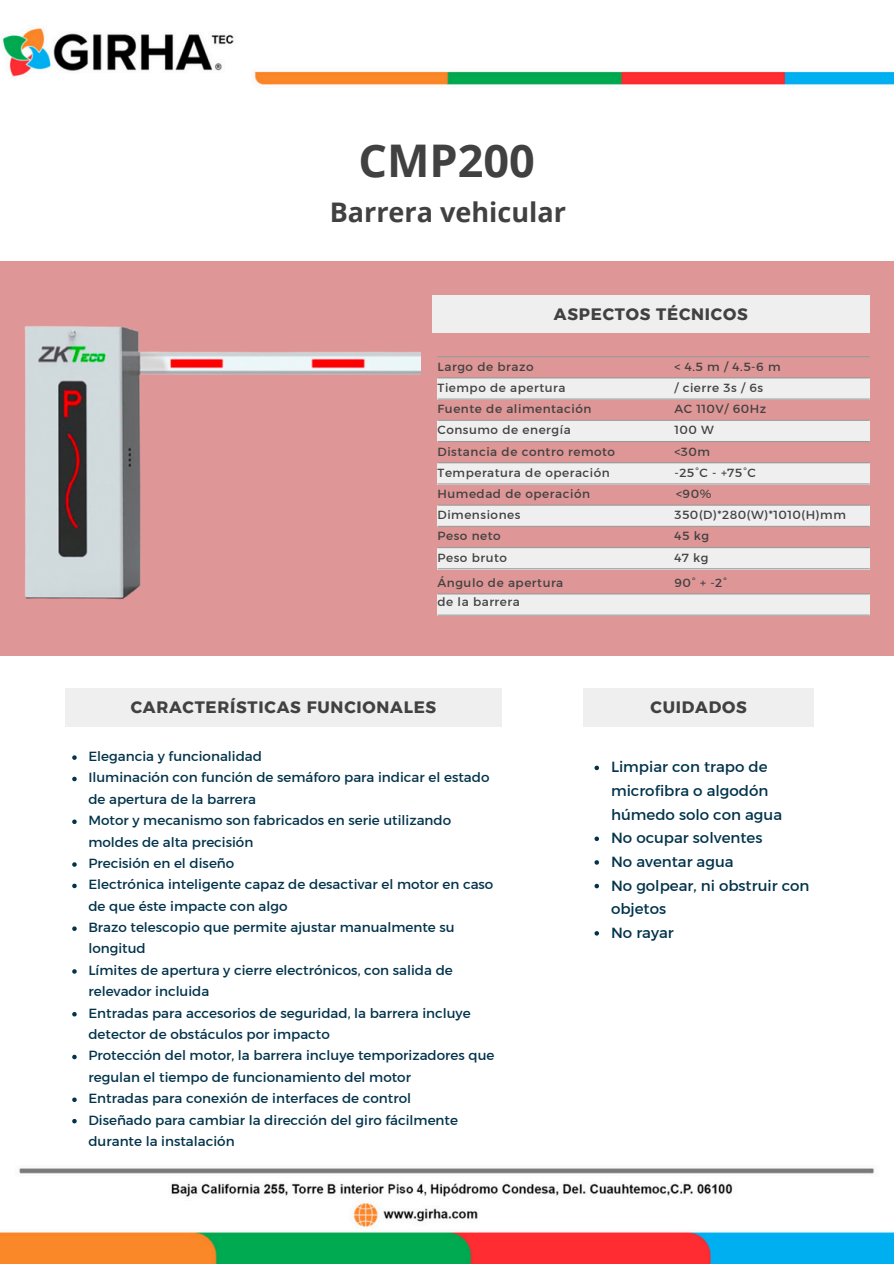
<style>
.page{position:relative;width:894px;height:1264px;background:#fff}
.page>*{position:absolute;margin:0;border:0;box-sizing:border-box;transform-origin:0 0}
.t1{font:700 45px "Open Sans";color:#424141}
.t2{font:700 27px "Open Sans";color:#424141}
.t3{font:16.5px "Kief Montaser Bold";letter-spacing:.045em;color:#424141}
.t4{font:15px/23.7px "Kief Montaser Regular";color:#02334b}
.t5{font:13.5px/21.3px "Kief Montaser Regular";color:#02334b}
.t6{font:12px "Kief Montaser Regular";letter-spacing:.045em;color:#424141}
</style>
<div class="page">
<img style="left:0;top:28px;width:893px;height:1235px">
<div style="left:0;top:261px;width:893px;height:395px;background:#de9696"></div>
<hr style="left:437px;top:356px;width:432px;height:1px;background:#9a9a9b">
<div style="left:437px;top:378px;width:432px;height:21px;background:#efefef"></div>
<div style="left:437px;top:420px;width:432px;height:22px;background:#efefef"></div>
<hr style="left:437px;top:377px;width:432px;height:1px;background:#9a9a9b">
<hr style="left:437px;top:398px;width:432px;height:1px;background:#9a9a9b">
<hr style="left:437px;top:420px;width:432px;height:1px;background:#9a9a9b">
<hr style="left:437px;top:441px;width:432px;height:1px;background:#9a9a9b">
<div style="left:437px;top:463px;width:432px;height:21px;background:#efefef"></div>
<div style="left:437px;top:505px;width:432px;height:22px;background:#efefef"></div>
<div style="left:437px;top:548px;width:432px;height:21px;background:#efefef"></div>
<hr style="left:437px;top:462px;width:432px;height:1px;background:#9a9a9b">
<hr style="left:437px;top:483px;width:432px;height:1px;background:#9a9a9b">
<hr style="left:437px;top:504px;width:432px;height:1px;background:#9a9a9b">
<hr style="left:437px;top:526px;width:432px;height:1px;background:#9a9a9b">
<hr style="left:437px;top:547px;width:432px;height:1px;background:#9a9a9b">
<hr style="left:437px;top:568px;width:432px;height:1px;background:#9a9a9b">
<div style="left:432px;top:295px;width:437px;height:38px;background:#efefef"></div>
<div style="left:437px;top:594px;width:432px;height:21px;background:#efefef"></div>
<hr style="left:437px;top:593px;width:432px;height:1px;background:#9a9a9b">
<hr style="left:437px;top:614px;width:432px;height:1px;background:#9a9a9b">
<div style="left:65px;top:688px;width:436px;height:38px;background:#efefef"></div>
<svg style="left:72px;top:755px;width:5px;height:4px"></svg>
<svg style="left:72px;top:776px;width:5px;height:5px"></svg>
<svg style="left:72px;top:819px;width:5px;height:5px"></svg>
<svg style="left:72px;top:862px;width:5px;height:4px"></svg>
<svg style="left:72px;top:883px;width:5px;height:5px"></svg>
<svg style="left:72px;top:926px;width:5px;height:4px"></svg>
<svg style="left:72px;top:969px;width:5px;height:4px"></svg>
<svg style="left:72px;top:1011px;width:5px;height:5px"></svg>
<svg style="left:72px;top:1054px;width:5px;height:5px"></svg>
<svg style="left:72px;top:1097px;width:5px;height:4px"></svg>
<svg style="left:72px;top:1118px;width:5px;height:5px"></svg>
<div style="left:583px;top:688px;width:230px;height:39px;background:#efefef"></div>
<svg style="left:594px;top:765px;width:5px;height:5px"></svg>
<svg style="left:594px;top:836px;width:5px;height:5px"></svg>
<svg style="left:594px;top:860px;width:5px;height:4px"></svg>
<svg style="left:594px;top:883px;width:5px;height:5px"></svg>
<svg style="left:594px;top:931px;width:5px;height:4px"></svg>
<img style="left:24px;top:326px;width:396px;height:274px">
<p class="t1" style="left:358px;top:129px;width:178px">CMP200</p>
<p class="t2" style="left:329px;top:193px;width:238px">Barrera vehicular</p>
<p class="t3" style="left:553px;top:304px;width:195px">ASPECTOS TÉCNICOS</p>
<h1 class="t6" style="left:437px;top:359px;width:97px">Largo de brazo</h1>
<h2 class="t6" style="left:674px;top:359px;width:108px">&lt; 4.5 m / 4.5-6 m</h2>
<h3 class="t6" style="left:437px;top:380px;width:129px">Tiempo de apertura</h3>
<p class="t6" style="left:674px;top:380px;width:90px">/ cierre 3s / 6s</p>
<p class="t6" style="left:437px;top:401px;width:155px">Fuente de alimentación</p>
<p class="t6" style="left:674px;top:401px;width:93px">AC 110V/ 60Hz</p>
<p class="t6" style="left:437px;top:423px;width:135px">Consumo de energía</p>
<p class="t6" style="left:674px;top:423px;width:41px">100 W</p>
<p class="t6" style="left:437px;top:444px;width:179px">Distancia de contro remoto</p>
<p class="t6" style="left:674px;top:444px;width:37px">&lt;30m</p>
<h6 class="t6" style="left:437px;top:465px;width:174px">Temperatura de operación</h6>
<p class="t6" style="left:674px;top:465px;width:83px">-25°C - +75°C</p>
<p class="t6" style="left:437px;top:486px;width:154px">Humedad de operación</p>
<p class="t6" style="left:675px;top:486px;width:37px">&lt;90%</p>
<h6 class="t6" style="left:437px;top:507px;width:84px">Dimensiones</h6>
<p class="t6" style="left:674px;top:507px;width:173px">350(D)*280(W)*1010(H)mm</p>
<p class="t6" style="left:437px;top:529px;width:65px">Peso neto</p>
<p class="t6" style="left:674px;top:529px;width:36px">45 kg</p>
<p class="t6" style="left:437px;top:550px;width:71px">Peso bruto</p>
<p class="t6" style="left:674px;top:550px;width:36px">47 kg</p>
<p class="t6" style="left:437px;top:575px;width:127px">Ángulo de apertura</p>
<p class="t6" style="left:437px;top:594px;width:84px">de la barrera</p>
<p class="t3" style="left:131px;top:697px;width:307px">CARACTERÍSTICAS FUNCIONALES</p>
<p class="t5" style="left:88px;top:745px;width:175px">Elegancia y funcionalidad</p>
<h3 class="t5" style="left:88px;top:766px;width:402px">Iluminación con función de semáforo para indicar el estado de apertura de la barrera</h3>
<p class="t5" style="left:88px;top:809px;width:364px">Motor y mecanismo son fabricados en serie utilizando moldes de alta precisión</p>
<p class="t5" style="left:88px;top:852px;width:147px">Precisión en el diseño</p>
<p class="t5" style="left:88px;top:873px;width:406px">Electrónica inteligente capaz de desactivar el motor en caso de que éste impacte con algo</p>
<p class="t5" style="left:88px;top:916px;width:367px">Brazo telescopio que permite ajustar manualmente su longitud</p>
<p class="t5" style="left:88px;top:959px;width:366px">Límites de apertura y cierre electrónicos, con salida de relevador incluida</p>
<p class="t5" style="left:88px;top:1002px;width:383px">Entradas para accesorios de seguridad, la barrera incluye detector de obstáculos por impacto</p>
<p class="t5" style="left:88px;top:1044px;width:407px">Protección del motor, la barrera incluye temporizadores que regulan el tiempo de funcionamiento del motor</p>
<p class="t5" style="left:88px;top:1087px;width:324px">Entradas para conexión de interfaces de control</p>
<p class="t5" style="left:88px;top:1108px;width:371px">Diseñado para cambiar la dirección del giro fácilmente durante la instalación</p>
<p class="t6" style="left:674px;top:575px;width:54px">90° + -2°</p>
<p class="t3" style="left:650px;top:697px;width:98px">CUIDADOS</p>
<p class="t4" style="left:611px;top:755px;width:172px">Limpiar con trapo de microfibra o algodón húmedo solo con agua</p>
<h3 class="t4" style="left:611px;top:826px;width:153px">No ocupar solventes</h3>
<p class="t4" style="left:611px;top:849px;width:124px">No aventar agua</p>
<p class="t4" style="left:611px;top:873px;width:200px">No golpear, ni obstruir con objetos</p>
<p class="t4" style="left:611px;top:920px;width:64px">No rayar</p>
</div>
